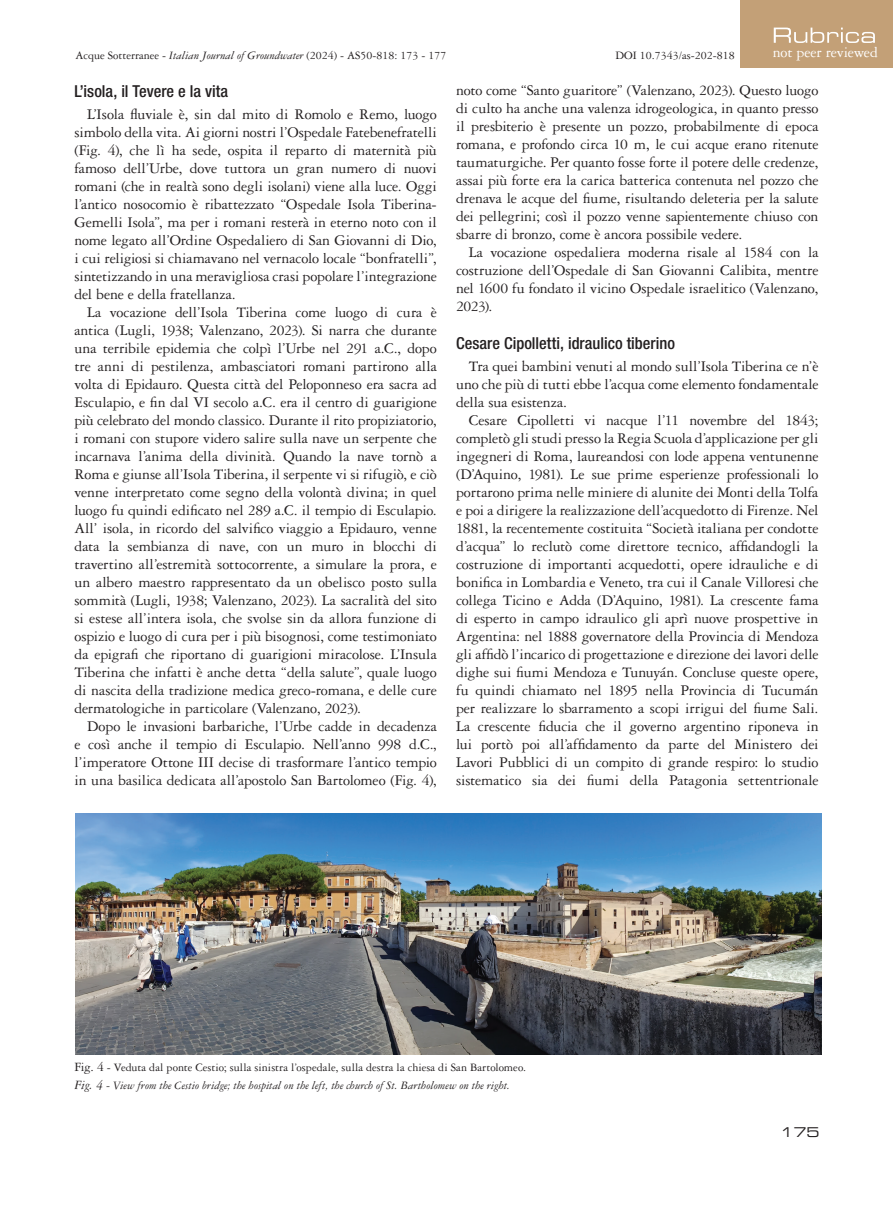
<style>
.page{position:relative;width:893px;height:1212px;background:#fff}
.page>*{position:absolute;margin:0;border:0;box-sizing:border-box;transform-origin:0 0}
.t1{font:500 condensed 16.5px "Helvetica Neue LT Std";color:#231f20}
.t2{font:15.75px/18px "Garamond 3 LT Std";letter-spacing:-.01em;color:#231f20;text-align:justify}
.t3{font:15.75px "Garamond 3 LT Std";letter-spacing:-.01em;color:#fff}
.t4{font:13.5px "Eurostile LT Std Ex 2";color:#231f20}
.t5{font:italic 12px/18.1px "Garamond 3 LT Std";letter-spacing:.005em;color:#231f20}
.t6{font:12px "Garamond 3 LT Std";color:#231f20}
.s1{font-style:italic}
.s2{font-style:normal;font-size:13.5px}
.s3{font-style:normal}
.s4{font-size:13.5px}
</style>
<div class="page">
<div style="left:740px;top:0;width:153px;height:67px;background:#c3a077"></div>
<svg style="left:774px;top:28px;width:101px;height:15px"></svg>
<img style="left:75px;top:814px;width:746px;height:240px">
<p class="t6" style="left:75px;top:49px;width:372px">Acque Sotterranee - <span class="s1">Italian Journal of Groundwater</span> (2024) - AS50-818: 173 - 177</p>
<p class="t6" style="left:615px;top:49px;width:121px">DOI 10.7343/as-202-818</p>
<p class="t3" style="left:773px;top:44px;width:106px">not peer reviewed</p>
<p class="t1" style="left:74px;top:81px;width:155px">L’isola, il Tevere e la vita</p>
<p class="t2" style="left:74px;top:105px;width:364px;text-indent:13px">L’Isola fluviale è, sin dal mito di Romolo e Remo, luogo simbolo della vita. Ai giorni nostri l’Ospedale Fatebenefratelli (Fig. 4), che lì ha sede, ospita il reparto di maternità più famoso dell’Urbe, dove tuttora un gran numero di nuovi romani (che in realtà sono degli isolani) viene alla luce. Oggi l’antico nosocomio è ribattezzato “Ospedale Isola Tiberina-Gemelli Isola”, ma per i romani resterà in eterno noto con il nome legato all’Ordine Ospedaliero di San Giovanni di Dio, i cui religiosi si chiamavano nel vernacolo locale “bonfratelli”, sintetizzando in una meravigliosa crasi popolare l’integrazione del bene e della fratellanza.</p>
<p class="t2" style="left:74px;top:303px;width:364px;text-indent:13px">La vocazione dell’Isola Tiberina come luogo di cura è antica (Lugli, 1938; Valenzano, 2023). Si narra che durante una terribile epidemia che colpì l’Urbe nel 291 a.C., dopo tre anni di pestilenza, ambasciatori romani partirono alla volta di Epidauro. Questa città del Peloponneso era sacra ad Esculapio, e fin dal VI secolo a.C. era il centro di guarigione più celebrato del mondo classico. Durante il rito propiziatorio, i romani con stupore videro salire sulla nave un serpente che incarnava l’anima della divinità. Quando la nave tornò a Roma e giunse all’Isola Tiberina, il serpente vi si rifugiò, e ciò venne interpretato come segno della volontà divina; in quel luogo fu quindi edificato nel 289 a.C. il tempio di Esculapio.<br>All’ isola, in ricordo del salvifico viaggio a Epidauro, venne data la sembianza di nave, con un muro in blocchi di travertino all’estremità sottocorrente, a simulare la prora, e un albero maestro rappresentato da un obelisco posto sulla sommità (Lugli, 1938; Valenzano, 2023). La sacralità del sito si estese all’intera isola, che svolse sin da allora funzione di ospizio e luogo di cura per i più bisognosi, come testimoniato da epigrafi che riportano di guarigioni miracolose. L’Insula Tiberina che infatti è anche detta “della salute”, quale luogo di nascita della tradizione medica greco-romana, e delle cure dermatologiche in particolare (Valenzano, 2023).</p>
<p class="t2" style="left:74px;top:717px;width:364px;text-indent:13px">Dopo le invasioni barbariche, l’Urbe cadde in decadenza e così anche il tempio di Esculapio. Nell’anno 998 d.C., l’imperatore Ottone III decise di trasformare l’antico tempio in una basilica dedicata all’apostolo San Bartolomeo (Fig. 4),</p>
<p class="t2" style="left:456px;top:82px;width:364px">noto come “Santo guaritore” (Valenzano, 2023). Questo luogo di culto ha anche una valenza idrogeologica, in quanto presso il presbiterio è presente un pozzo, probabilmente di epoca romana, e profondo circa 10 m, le cui acque erano ritenute taumaturgiche. Per quanto fosse forte il potere delle credenze, assai più forte era la carica batterica contenuta nel pozzo che drenava le acque del fiume, risultando deleteria per la salute dei pellegrini; così il pozzo venne sapientemente chiuso con sbarre di bronzo, come è ancora possibile vedere.</p>
<p class="t2" style="left:456px;top:244px;width:364px;text-indent:13px">La vocazione ospedaliera moderna risale al 1584 con la costruzione dell’Ospedale di San Giovanni Calibita, mentre nel 1600 fu fondato il vicino Ospedale israelitico (Valenzano, 2023).</p>
<p class="t1" style="left:456px;top:333px;width:220px">Cesare Cipolletti, idraulico tiberino</p>
<p class="t2" style="left:456px;top:358px;width:364px;text-indent:13px">Tra quei bambini venuti al mondo sull’Isola Tiberina ce n’è uno che più di tutti ebbe l’acqua come elemento fondamentale della sua esistenza.</p>
<p class="t2" style="left:456px;top:412px;width:364px;text-indent:13px">Cesare Cipolletti vi nacque l’11 novembre del 1843; completò gli studi presso la Regia Scuola d’applicazione per gli ingegneri di Roma, laureandosi con lode appena ventunenne (D’Aquino, 1981). Le sue prime esperienze professionali lo portarono prima nelle miniere di alunite dei Monti della Tolfa e poi a dirigere la realizzazione dell’acquedotto di Firenze. Nel 1881, la recentemente costituita “Società italiana per condotte d’acqua” lo reclutò come direttore tecnico, affidandogli la costruzione di importanti acquedotti, opere idrauliche e di bonifica in Lombardia e Veneto, tra cui il Canale Villoresi che collega Ticino e Adda (D’Aquino, 1981). La crescente fama di esperto in campo idraulico gli aprì nuove prospettive in Argentina: nel 1888 governatore della Provincia di Mendoza gli affidò l’incarico di progettazione e direzione dei lavori delle dighe sui fiumi Mendoza e Tunuyán. Concluse queste opere, fu quindi chiamato nel 1895 nella Provincia di Tucumán per realizzare lo sbarramento a scopi irrigui del fiume Sali.<br>La crescente fiducia che il governo argentino riponeva in lui portò poi all’affidamento da parte del Ministero dei Lavori Pubblici di un compito di grande respiro: lo studio sistematico sia dei fiumi della Patagonia settentrionale</p>
<p class="t5" style="left:74px;top:1058px;width:453px"><span class="s2">Fig. 4</span> <span class="s3">- Veduta dal ponte Cestio; sulla sinistra l’ospedale, sulla destra la chiesa di San Bartolomeo.<br></span><span class="s4">Fig. 4</span> - View from the Cestio bridge; the hospital on the left, the church of St. Bartholomew on the right.</p>
<p class="t4" style="left:781px;top:1123px;width:41px">175</p>
</div>
